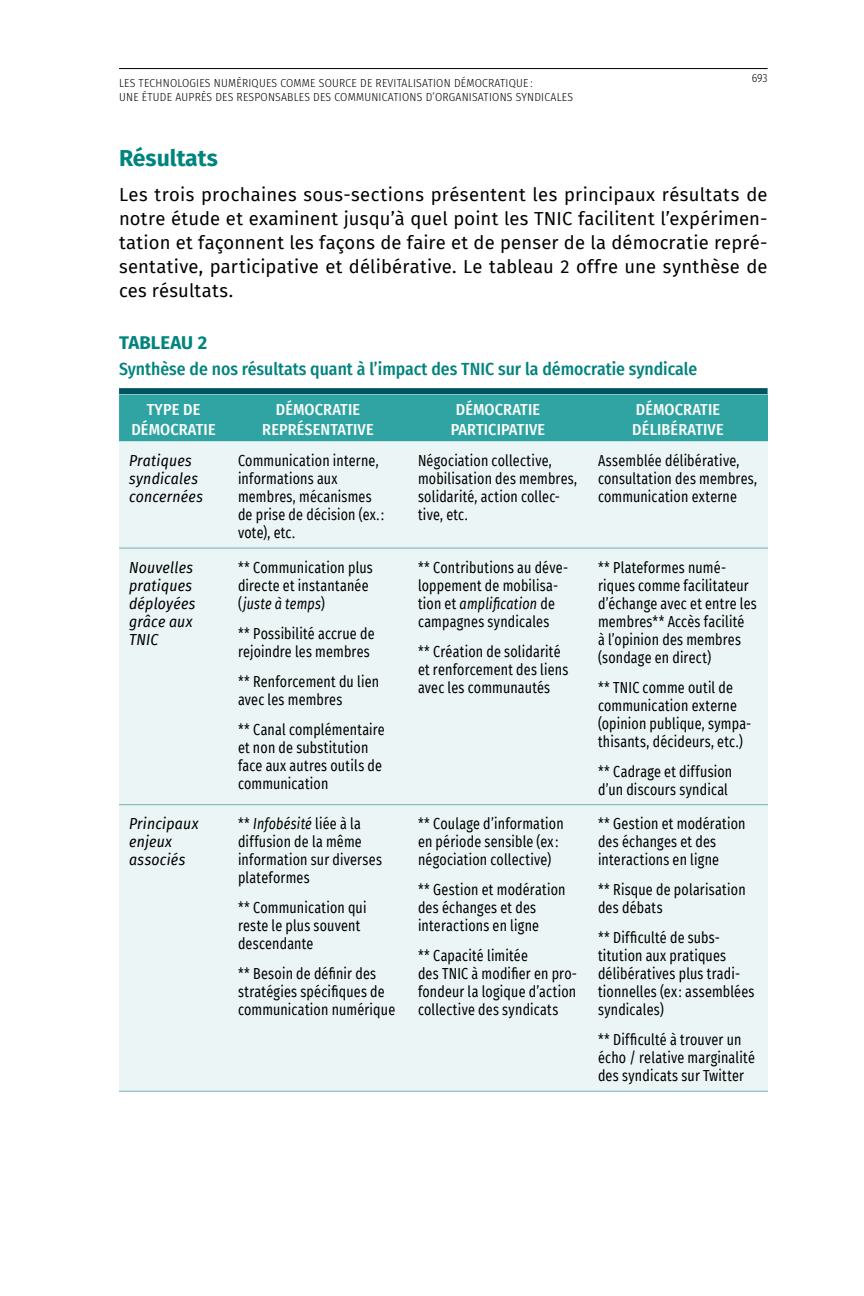
<style>
.page{position:relative;width:864px;height:1296px;background:#fff}
.page>*{position:absolute;margin:0;border:0;box-sizing:border-box;transform-origin:0 0}
._01_STitre-n1{font:700 23px "Fira Sans";color:#00847e}
._03_tx{font:18.4px/24px "Fira Sans";letter-spacing:.015em;color:#000;text-align:justify}
._05_Tableau_no{font:700 18.4px "Fira Sans";letter-spacing:.01em;color:#00847e}
._05_Tableau_titre{font:500 17.6px "Fira Sans Condensed";color:#00847e}
._05_st_ds_tab{font:500 16px/20px "Fira Sans Condensed";letter-spacing:.01em;color:#fdfefe;text-align:center}
._05_tx{font:15.6px/18px "Fira Sans Condensed";letter-spacing:.015em;color:#000;scale:.89 1}
._05_tx-2{font:italic 15.6px/18px "Fira Sans Condensed";letter-spacing:.015em;color:#000}
.t1{font:300 11.6px/14px "Fira Sans Condensed";letter-spacing:.02em;color:#000}
.s1{font-style:italic}
</style>
<div class="page">
<hr style="left:119px;top:68px;width:649px;height:1px;background:#000">
<div style="left:119px;top:388px;width:649px;height:6px;background:#005460"></div>
<div style="left:119px;top:395px;width:649px;height:46px;background:#30a4a2"></div>
<div style="left:119px;top:441px;width:649px;height:650px;background:#ecf5f5"></div>
<hr style="left:119px;top:1091px;width:109px;height:1px;background:#75afb5">
<hr style="left:228px;top:1091px;width:180px;height:1px;background:#75afb5">
<hr style="left:408px;top:1091px;width:180px;height:1px;background:#75afb5">
<hr style="left:588px;top:1091px;width:180px;height:1px;background:#75afb5">
<hr style="left:119px;top:548px;width:109px;height:1px;background:#75afb5">
<hr style="left:228px;top:548px;width:180px;height:1px;background:#75afb5">
<hr style="left:408px;top:548px;width:180px;height:1px;background:#75afb5">
<hr style="left:588px;top:548px;width:180px;height:1px;background:#75afb5">
<hr style="left:119px;top:804px;width:109px;height:1px;background:#75afb5">
<hr style="left:228px;top:804px;width:180px;height:1px;background:#75afb5">
<hr style="left:408px;top:804px;width:180px;height:1px;background:#75afb5">
<hr style="left:588px;top:804px;width:180px;height:1px;background:#75afb5">
<p class="t1" style="left:119px;top:76px;width:455px">LES TECHNOLOGIES NUMÉRIQUES COMME SOURCE DE REVITALISATION DÉMOCRATIQUE :<br>UNE ÉTUDE AUPRÈS DES RESPONSABLES DES COMMUNICATIONS D’ORGANISATIONS SYNDICALES</p>
<p class="t1" style="left:752px;top:71px;width:17px">693</p>
<p class="_01_STitre-n1" style="left:119px;top:138px;width:100px">Résultats</p>
<p class="_03_tx" style="left:119px;top:182px;width:650px">Les trois prochaines sous-sections présentent les principaux résultats de notre étude et examinent jusqu’à quel point les TNIC facilitent l’expérimen&shy;tation et façonnent les façons de faire et de penser de la démocratie repré&shy;sentative, participative et délibérative. Le tableau 2 offre une synthèse de ces résultats.</p>
<p class="_05_Tableau_no" style="left:119px;top:327px;width:90px">TABLEAU 2</p>
<p class="_05_Tableau_titre" style="left:119px;top:354px;width:580px">Synthèse de nos résultats quant à l’impact des TNIC sur la démocratie syndicale</p>
<p class="_05_st_ds_tab" style="left:131px;top:399px;width:86px">TYPE DE<br>DÉMOCRATIE</p>
<p class="_05_st_ds_tab" style="left:262px;top:399px;width:113px">DÉMOCRATIE<br>REPRÉSENTATIVE</p>
<p class="_05_st_ds_tab" style="left:451px;top:399px;width:96px">DÉMOCRATIE<br>PARTICIPATIVE</p>
<p class="_05_st_ds_tab" style="left:632px;top:399px;width:93px;text-align:left">DÉMOCRATIE<br>DÉLIBÉRATIVE</p>
<p class="_05_tx-2" style="left:129px;top:451px;width:75px">Pratiques syndicales concernées</p>
<p class="_05_tx" style="left:238px;top:451px;width:166px">Communication interne, informations aux membres, mécanismes de prise de décision (ex.: vote), etc.</p>
<p class="_05_tx" style="left:418px;top:451px;width:180px">Négociation collective, mobilisation des membres, solidarité, action collec&shy;tive, etc.</p>
<p class="_05_tx" style="left:598px;top:451px;width:180px">Assemblée délibérative, consultation des membres, communication externe</p>
<p class="_05_tx-2" style="left:129px;top:558px;width:68px">Nouvelles pratiques déployées grâce aux<br>TNIC</p>
<p class="_05_tx" style="left:238px;top:558px;width:153px">** Communication plus directe et instantanée (<span class="s1">juste à temps</span>)</p>
<p class="_05_tx" style="left:418px;top:558px;width:170px">** Contributions au déve&shy;loppement de mobilisa&shy;tion et <span class="s1">amplification</span> de campagnes syndicales</p>
<p class="_05_tx" style="left:418px;top:642px;width:171px">** Création de solidarité et renforcement des liens avec les communautés</p>
<p class="_05_tx" style="left:598px;top:558px;width:180px">** Plateformes numé&shy;riques comme facilitateur d’échange avec et entre les membres** Accès facilité<br>à l’opinion des membres (sondage en direct)</p>
<p class="_05_tx" style="left:598px;top:678px;width:174px">** TNIC comme outil de communication externe (opinion publique, sympa&shy;thisants, décideurs, etc.)</p>
<p class="_05_tx" style="left:598px;top:762px;width:152px">** Cadrage et diffusion d’un discours syndical</p>
<p class="_05_tx" style="left:238px;top:624px;width:155px">** Possibilité accrue de rejoindre les membres</p>
<p class="_05_tx" style="left:238px;top:672px;width:160px">** Renforcement du lien avec les membres</p>
<p class="_05_tx" style="left:238px;top:720px;width:167px">** Canal complémentaire et non de substitution face aux autres outils de communication</p>
<p class="_05_tx-2" style="left:129px;top:814px;width:71px">Principaux enjeux associés</p>
<p class="_05_tx" style="left:238px;top:814px;width:163px">** <span class="s1">Infobésité</span> liée à la diffusion de la même information sur diverses plateformes</p>
<p class="_05_tx" style="left:238px;top:898px;width:146px">** Communication qui reste le plus souvent descendante</p>
<p class="_05_tx" style="left:238px;top:964px;width:178px">** Besoin de définir des stratégies spécifiques de communication numérique</p>
<p class="_05_tx" style="left:418px;top:814px;width:165px">** Coulage d’information en période sensible (ex : négociation collective)</p>
<p class="_05_tx" style="left:418px;top:880px;width:167px">** Gestion et modération des échanges et des interactions en ligne</p>
<p class="_05_tx" style="left:418px;top:946px;width:180px">** Capacité limitée<br>des TNIC à modifier en pro&shy;fondeur la logique d’action collective des syndicats</p>
<p class="_05_tx" style="left:598px;top:814px;width:167px">** Gestion et modération des échanges et des interactions en ligne</p>
<p class="_05_tx" style="left:598px;top:880px;width:167px">** Risque de polarisation des débats</p>
<p class="_05_tx" style="left:598px;top:928px;width:177px">** Difficulté de subs&shy;titution aux pratiques délibératives plus tradi&shy;tionnelles (ex: assemblées syndicales)</p>
<p class="_05_tx" style="left:598px;top:1030px;width:178px">** Difficulté à trouver un écho / relative marginalité des syndicats sur Twitter</p>
</div>
